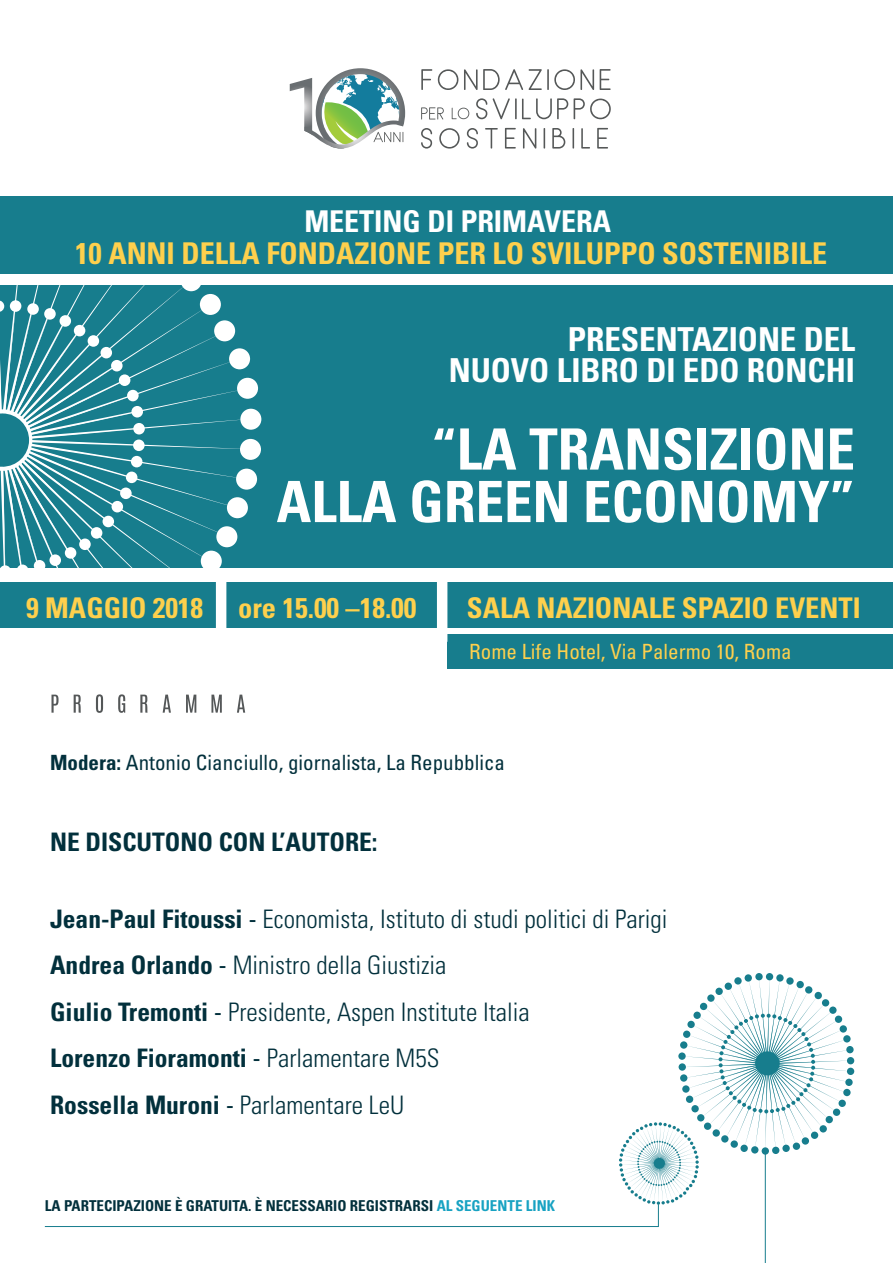
<style>
.page{position:relative;width:893px;height:1263px;background:#fff}
.page>*{position:absolute;margin:0;border:0;box-sizing:border-box;transform-origin:0 0}
.t1{font:700 condensed 57px/52.5px "Univers LT Std";color:#fff;text-align:right}
.t2{font:700 condensed 33px/31.5px "Univers LT Std";color:#fff;text-align:right}
.t3{font:700 condensed 30px "Univers LT Std";color:#fed04d}
.t4{font:700 condensed 30px "Univers LT Std";color:#fff}
.t5{font:700 condensed 28.5px "Univers LT Std";color:#fed04d}
.t6{font:300 condensed 25.5px/46.5px "Univers LT Std";color:#02303c}
.t7{font:700 condensed 25.5px "Univers LT Std";color:#02303c}
.t8{font:condensed 21px "Univers LT Std";color:#02303c}
.t9{font:condensed 21px "Univers LT Std";color:#fed04d}
.t10{font:700 condensed 15px "Univers LT Std";color:#02303c}
.s1{font-weight:700}
.s2{font-weight:400}
.s3{color:#17a2c2}
</style>
<div class="page">
<div style="left:0;top:286px;width:893px;height:282px;background:#177d8d"></div>
<svg style="left:0;top:285px;width:254px;height:298px"></svg>
<div style="left:240px;top:439px;width:21px;height:21px;background:#fff;border-radius:50%"></div>
<div style="left:236px;top:469px;width:21px;height:21px;background:#fff;border-radius:50%"></div>
<div style="left:227px;top:497px;width:21px;height:21px;background:#fff;border-radius:50%"></div>
<div style="left:216px;top:526px;width:21px;height:21px;background:#fff;border-radius:50%"></div>
<div style="left:201px;top:551px;width:21px;height:21px;background:#fff;border-radius:50%"></div>
<svg style="left:184px;top:577px;width:21px;height:22px"></svg>
<div style="left:181px;top:270px;width:21px;height:21px;background:#fff;border-radius:50%"></div>
<div style="left:200px;top:294px;width:21px;height:21px;background:#fff;border-radius:50%"></div>
<div style="left:214px;top:320px;width:21px;height:21px;background:#fff;border-radius:50%"></div>
<div style="left:229px;top:348px;width:21px;height:21px;background:#fff;border-radius:50%"></div>
<div style="left:237px;top:378px;width:21px;height:21px;background:#fff;border-radius:50%"></div>
<div style="left:240px;top:409px;width:21px;height:21px;background:#fff;border-radius:50%"></div>
<svg style="left:0;top:300px;width:141px;height:274px"></svg>
<div style="left:766px;top:973px;width:7px;height:7px;background:#177d8d;border-radius:50%"></div>
<div style="left:847px;top:1057px;width:7px;height:7px;background:#177d8d;border-radius:50%"></div>
<div style="left:847px;top:1068px;width:7px;height:7px;background:#177d8d;border-radius:50%"></div>
<hr style="left:765px;top:1151px;width:1px;height:112px;background:#177d8d">
<hr style="left:45px;top:1226px;width:614px;height:1px;background:#177d8d">
<svg style="left:619px;top:975px;width:234px;height:251px"></svg>
<svg style="left:51px;top:695px;width:8px;height:18px"></svg>
<svg style="left:74px;top:695px;width:7px;height:18px"></svg>
<svg style="left:96px;top:694px;width:7px;height:19px"></svg>
<svg style="left:118px;top:694px;width:7px;height:19px"></svg>
<svg style="left:140px;top:695px;width:8px;height:18px"></svg>
<svg style="left:163px;top:695px;width:8px;height:18px"></svg>
<svg style="left:186px;top:695px;width:10px;height:18px"></svg>
<svg style="left:211px;top:695px;width:11px;height:18px"></svg>
<svg style="left:237px;top:695px;width:8px;height:18px"></svg>
<div style="left:447px;top:635px;width:446px;height:34px;background:#177d8d"></div>
<svg style="left:421px;top:69px;width:11px;height:21px"></svg>
<svg style="left:438px;top:69px;width:20px;height:21px"></svg>
<svg style="left:464px;top:69px;width:59px;height:21px"></svg>
<svg style="left:529px;top:69px;width:65px;height:21px"></svg>
<svg style="left:600px;top:69px;width:11px;height:21px"></svg>
<svg style="left:421px;top:107px;width:23px;height:13px"></svg>
<svg style="left:452px;top:108px;width:17px;height:11px"></svg>
<svg style="left:476px;top:98px;width:11px;height:21px"></svg>
<svg style="left:493px;top:98px;width:75px;height:21px"></svg>
<svg style="left:574px;top:98px;width:37px;height:21px"></svg>
<svg style="left:421px;top:128px;width:11px;height:21px"></svg>
<svg style="left:439px;top:128px;width:21px;height:21px"></svg>
<svg style="left:467px;top:128px;width:11px;height:21px"></svg>
<svg style="left:485px;top:128px;width:13px;height:21px"></svg>
<svg style="left:505px;top:128px;width:11px;height:21px"></svg>
<svg style="left:523px;top:128px;width:13px;height:21px"></svg>
<svg style="left:544px;top:128px;width:1px;height:21px"></svg>
<svg style="left:552px;top:128px;width:13px;height:21px"></svg>
<svg style="left:572px;top:128px;width:2px;height:21px"></svg>
<svg style="left:581px;top:128px;width:9px;height:21px"></svg>
<svg style="left:597px;top:128px;width:11px;height:21px"></svg>
<svg style="left:290px;top:68px;width:115px;height:81px"></svg>
<div style="left:0;top:197px;width:893px;height:77px;background:#177d8d"></div>
<div style="left:0;top:583px;width:893px;height:45px;background:#177d8d"></div>
<div style="left:216px;top:574px;width:10px;height:72px;background:#fff"></div>
<div style="left:437px;top:569px;width:10px;height:73px;background:#fff"></div>
<p class="t4" style="left:304px;top:203px;width:308px">MEETING DI PRIMAVERA</p>
<p class="t3" style="left:75px;top:235px;width:753px">10 ANNI DELLA FONDAZIONE PER LO SVILUPPO SOSTENIBILE</p>
<p class="t2" style="left:449px;top:323px;width:408px">PRESENTAZIONE DEL<br>NUOVO LIBRO DI EDO RONCHI</p>
<h1 class="t1" style="left:276px;top:423px;width:580px">“LA TRANSIZIONE<br>ALLA GREEN ECONOMY”</h1>
<p class="t5" style="left:26px;top:590px;width:392px">9 MAGGIO 2018 ore 15.00 –18.00</p>
<p class="t5" style="left:467px;top:590px;width:395px">SALA NAZIONALE SPAZIO EVENTI</p>
<p class="t9" style="left:469px;top:639px;width:324px">Rome Life Hotel, Via Palermo 10, Roma</p>
<p class="t8" style="left:50px;top:749px;width:456px"><span class="s1">Modera:</span> Antonio Cianciullo, giornalista, La Repubblica</p>
<p class="t7" style="left:50px;top:826px;width:329px">NE DISCUTONO CON L’AUTORE:</p>
<p class="t6" style="left:50px;top:895px;width:619px"><span class="s1">Jean-Paul Fitoussi</span> <span class="s2">-</span> Economista, Istituto di studi politici di Parigi <span class="s1">Andrea Orlando</span> <span class="s2">-</span> Ministro della Giustizia<br><span class="s1">Giulio Tremonti</span> <span class="s2">-</span> Presidente, Aspen Institute Italia<br><span class="s1">Lorenzo Fioramonti</span> <span class="s2">-</span> Parlamentare M5S<br><span class="s1">Rossella Muroni</span> <span class="s2">-</span> Parlamentare LeU</p>
<p class="t10" style="left:45px;top:1196px;width:512px">LA PARTECIPAZIONE È GRATUITA. È NECESSARIO REGISTRARSI <span class="s3">AL SEGUENTE LINK</span></p>
</div>
